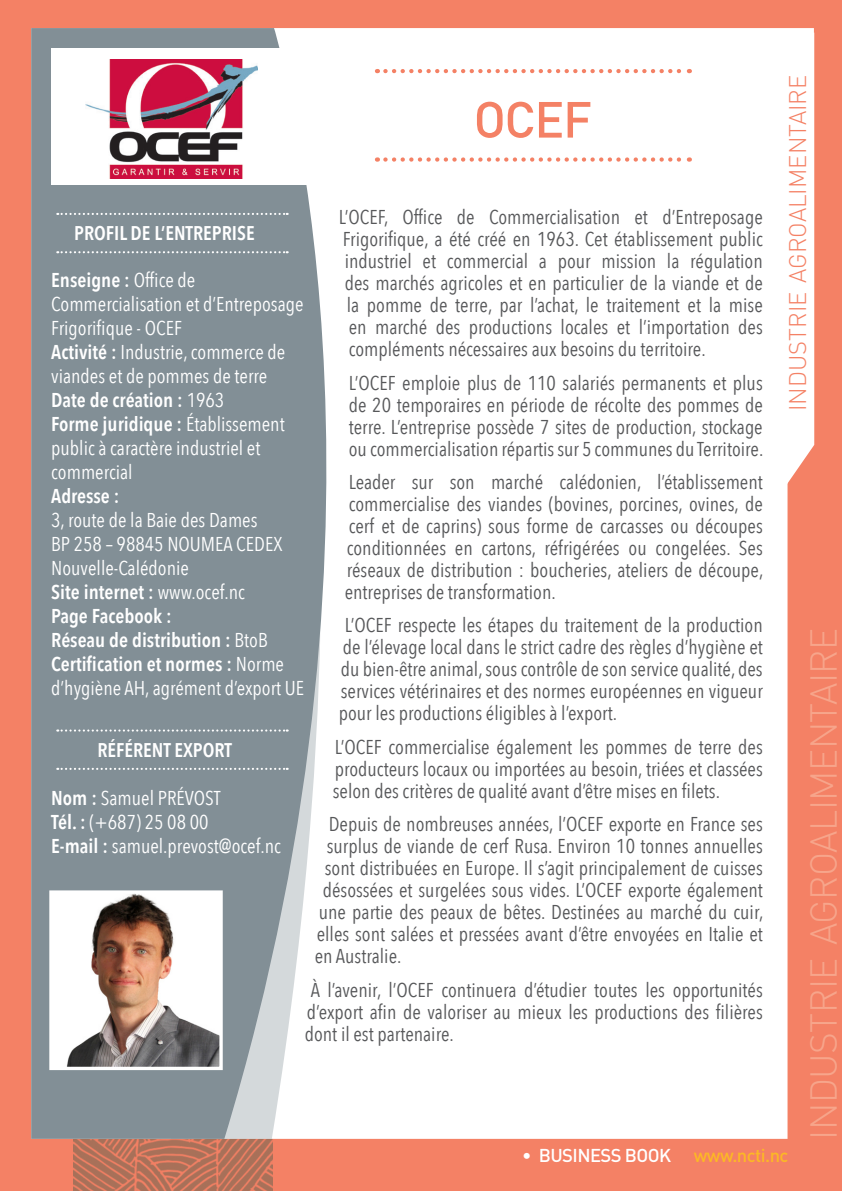
<style>
.page{position:relative;width:842px;height:1191px;background:#f48165}
.page>*{position:absolute;margin:0;border:0;box-sizing:border-box;transform-origin:0 0}
.t1{font:500 50px "DIN";color:#f48165}
.t2{font:300 37px "DIN";letter-spacing:-.015em;color:#f7a58b}
.t3{font:300 23.8px "DIN";color:#f48165}
.t4{font:20px/22px "Avenir Next Condensed";color:#57585a;text-align:justify}
.t5{font:20px/24px "Avenir Next Condensed";color:#fff}
.t6{font:600 20px "Avenir Next Condensed";color:#fff}
.t7{font:600 19.8px "Avenir Next Condensed";color:#fff}
.t8{font:500 18.4px "DIN";letter-spacing:-.03em;color:#fff}
.s1{font-weight:600}
.s2{font-weight:400}
.s3{color:#fcb825}
</style>
<div class="page">
<img style="left:73px;top:1138px;width:199px;height:53px">
<div style="left:420px;top:28px;width:394px;height:1110px;background:#fff"></div>
<svg style="left:31px;top:28px;width:389px;height:1110px;background:#b3bbbf"></svg>
<svg style="left:171px;top:365px;width:152px;height:773px;background:#95a0a6"></svg>
<img style="left:53px;top:894px;width:166px;height:172px">
<div style="left:49px;top:890px;width:174px;height:180px;border:3px solid #fff"></div>
<svg style="left:57px;top:251px;width:231px;height:2px"></svg>
<svg style="left:57px;top:213px;width:231px;height:2px"></svg>
<div style="left:51px;top:48px;width:723px;height:136px;background:#fff"></div>
<img style="left:86px;top:59px;width:172px;height:119px">
<svg style="left:385px;top:157px;width:305px;height:5px"></svg>
<svg style="left:385px;top:69px;width:305px;height:4px"></svg>
<div style="left:774px;top:33px;width:40px;height:469px;background:#fff"></div>
<svg style="left:57px;top:768px;width:231px;height:2px"></svg>
<svg style="left:57px;top:729px;width:231px;height:2px"></svg>
<p class="t1" style="left:474px;top:88px;width:120px">OCEF</p>
<p class="t4" style="left:339px;top:205px;width:426px">L’OCEF, Office de Commercialisation et d’Entreposage</p>
<p class="t4" style="left:343px;top:227px;width:422px">Frigorifique, a été créé en 1963. Cet établissement public</p>
<p class="t4" style="left:345px;top:249px;width:420px">industriel et commercial a pour mission la régulation</p>
<p class="t4" style="left:345px;top:271px;width:419px">des marchés agricoles et en particulier de la viande et de</p>
<p class="t4" style="left:347px;top:293px;width:418px">la pomme de terre, par l’achat, le traitement et la mise</p>
<p class="t4" style="left:349px;top:315px;width:416px">en marché des productions locales et l’importation des</p>
<p class="t4" style="left:349px;top:337px;width:358px">compléments nécessaires aux besoins du territoire.</p>
<p class="t4" style="left:349px;top:370px;width:416px">L’OCEF emploie plus de 110 salariés permanents et plus de 20 temporaires en période de récolte des pommes de terre. L’entreprise possède 7 sites de production, stockage ou commercialisation répartis sur 5 communes du Territoire.</p>
<p class="t4" style="left:345px;top:470px;width:420px">Leader sur son marché calédonien, l’établissement commercialise des viandes (bovines, porcines, ovines, de cerf et de caprins) sous forme de carcasses ou découpes conditionnées en cartons, réfrigérées ou congelées. Ses réseaux de distribution : boucheries, ateliers de découpe, entreprises de transformation.</p>
<p class="t4" style="left:339px;top:613px;width:426px;text-indent:6px">L’OCEF respecte les étapes du traitement de la production de l’élevage local dans le strict cadre des règles d’hygiène et du bien-être animal, sous contrôle de son service qualité, des services vétérinaires et des normes européennes en vigueur pour les productions éligibles à l’export.</p>
<p class="t4" style="left:333px;top:735px;width:432px">L’OCEF commercialise également les pommes de terre des producteurs locaux ou importées au besoin, triées et classées selon des critères de qualité avant d’être mises en filets.</p>
<p class="t4" style="left:329px;top:812px;width:435px">Depuis de nombreuses années, l’OCEF exporte en France ses</p>
<p class="t4" style="left:327px;top:834px;width:437px">surplus de viande de cerf Rusa. Environ 10 tonnes annuelles</p>
<p class="t4" style="left:325px;top:856px;width:440px">sont distribuées en Europe. Il s’agit principalement de cuisses</p>
<p class="t4" style="left:323px;top:878px;width:442px">désossées et surgelées sous vides. L’OCEF exporte également</p>
<p class="t4" style="left:319px;top:900px;width:446px">une partie des peaux de bêtes. Destinées au marché du cuir,</p>
<p class="t4" style="left:317px;top:922px;width:448px">elles sont salées et pressées avant d’être envoyées en Italie et</p>
<p class="t4" style="left:315px;top:944px;width:88px">en Australie.</p>
<p class="t4" style="left:305px;top:977px;width:460px;text-indent:6px">À l’avenir, l’OCEF continuera d’étudier toutes les opportunités d’export afin de valoriser au mieux les productions des filières dont il est partenaire.</p>
<p class="t7" style="left:74px;top:216px;width:182px">PROFIL DE L’ENTREPRISE</p>
<p class="t5" style="left:51px;top:267px;width:254px"><span class="s1">Enseigne :</span> Office de<br>Commercialisation et d’Entreposage<br>Frigorifique - OCEF</p>
<p class="t5" style="left:51px;top:339px;width:236px"><span class="s1">Activité :</span> Industrie, commerce de viandes et de pommes de terre</p>
<p class="t6" style="left:51px;top:382px;width:175px">Date de création : <span class="s2">1963</span></p>
<p class="t5" style="left:51px;top:411px;width:235px"><span class="s1">Forme juridique :</span> Établissement public à caractère industriel et commercial</p>
<p class="t6" style="left:51px;top:478px;width:70px">Adresse :</p>
<p class="t5" style="left:51px;top:507px;width:208px">3, route de la Baie des Dames</p>
<p class="t5" style="left:51px;top:531px;width:233px">BP 258 – 98845 NOUMEA CEDEX</p>
<p class="t5" style="left:51px;top:555px;width:139px">Nouvelle-Calédonie</p>
<p class="t6" style="left:51px;top:574px;width:195px">Site internet : <span class="s2">www.ocef.nc</span></p>
<p class="t6" style="left:51px;top:598px;width:122px">Page Facebook :</p>
<p class="t6" style="left:51px;top:622px;width:218px">Réseau de distribution : <span class="s2">BtoB</span></p>
<p class="t5" style="left:51px;top:651px;width:254px"><span class="s1">Certification et normes :</span> Norme d’hygiène AH, agrément d’export UE</p>
<p class="t7" style="left:97px;top:733px;width:136px">RÉFÉRENT EXPORT</p>
<p class="t5" style="left:51px;top:785px;width:171px"><span class="s1">Nom :</span> Samuel PRÉVOST</p>
<p class="t5" style="left:51px;top:809px;width:159px"><span class="s1">Tél. :</span> (+687) 25 08 00</p>
<p class="t5" style="left:51px;top:833px;width:231px"><span class="s1">E-mail :</span> samuel.prevost@ocef.nc</p>
<p class="t3" style="left:783px;top:411px;width:334px;rotate:-90deg">i ndustrie agroalimentaire</p>
<p class="t2" style="left:801px;top:1139px;width:507px;rotate:-90deg">i ndustrie agroalimentaire</p>
<p class="t8" style="left:522px;top:1143px;width:268px">• BUSINESS BOOK <span class="s3">www.ncti.nc</span></p>
</div>
